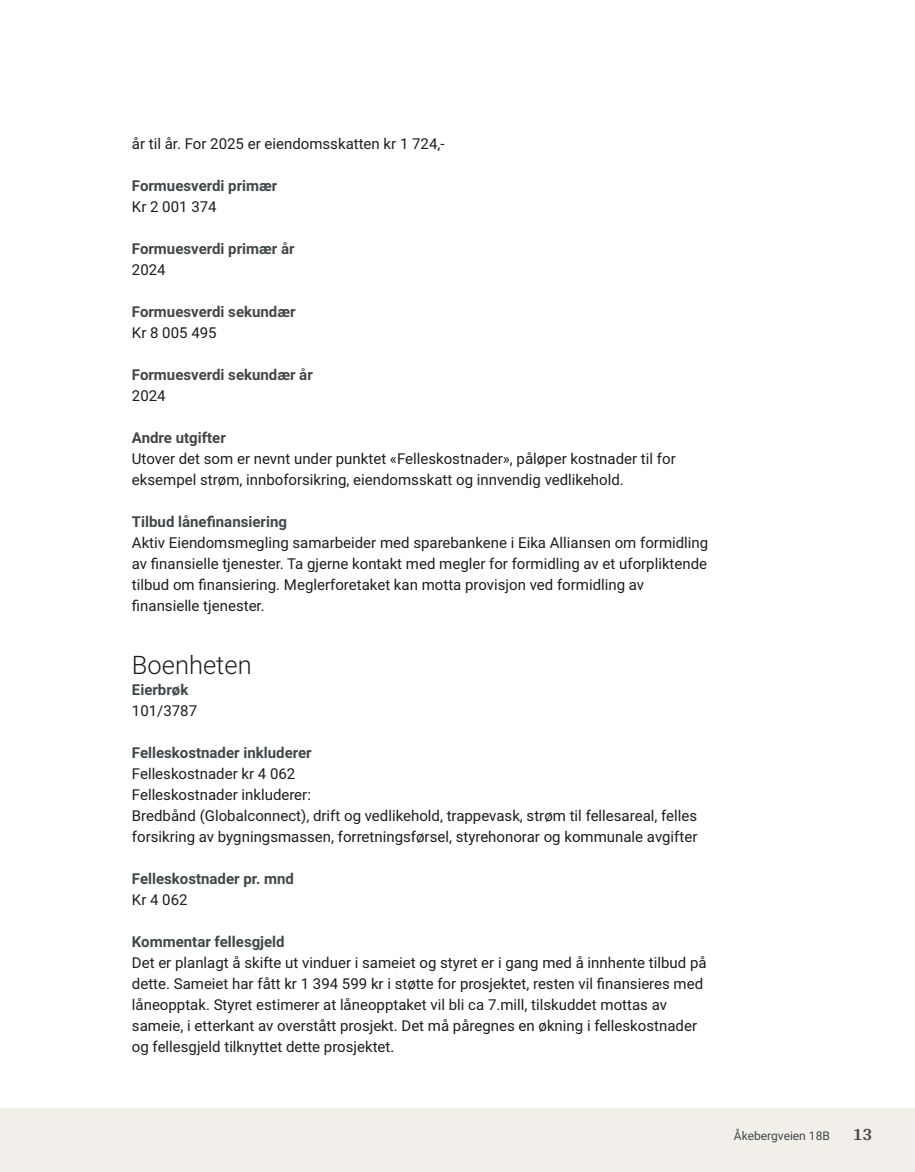
<style>
.page{position:relative;width:915px;height:1172px;background:#fff}
.page>*{position:absolute;margin:0;border:0;box-sizing:border-box;transform-origin:0 0}
.t1{font:300 25.5px "Roboto Vitec";color:#1d1d1b}
.t2{font:700 18px "Arya";color:#414749}
.t3{font:15px/21px "Roboto Vitec";color:#1d1d1b}
.t4{font:700 15px "Roboto Vitec";color:#414749}
.t5{font:12px "Roboto Vitec";color:#414749}
</style>
<div class="page">
<div style="left:0;top:1108px;width:914px;height:64px;background:#f2eeea"></div>
<p class="t3" style="left:132px;top:132px;width:314px">år til år. For 2025 er eiendomsskatten kr 1 724,‑</p>
<p class="t4" style="left:132px;top:175px;width:147px">Formuesverdi primær</p>
<p class="t3" style="left:132px;top:195px;width:86px">Kr 2 001 374</p>
<p class="t4" style="left:132px;top:238px;width:164px">Formuesverdi primær år</p>
<p class="t3" style="left:132px;top:258px;width:35px">2024</p>
<p class="t4" style="left:132px;top:301px;width:165px">Formuesverdi sekundær</p>
<p class="t3" style="left:132px;top:321px;width:86px">Kr 8 005 495</p>
<p class="t4" style="left:132px;top:364px;width:182px">Formuesverdi sekundær år</p>
<p class="t3" style="left:132px;top:384px;width:35px">2024</p>
<p class="t4" style="left:132px;top:427px;width:95px">Andre utgifter</p>
<p class="t3" style="left:132px;top:447px;width:545px">Utover det som er nevnt under punktet «Felleskostnader», påløper kostnader til for eksempel strøm, innboforsikring, eiendomsskatt og innvendig vedlikehold.</p>
<p class="t4" style="left:132px;top:511px;width:156px">Tilbud lånefinansiering</p>
<p class="t3" style="left:132px;top:531px;width:577px">Aktiv Eiendomsmegling samarbeider med sparebankene i Eika Alliansen om formidling av finansielle tjenester. Ta gjerne kontakt med megler for formidling av et uforpliktende tilbud om finansiering. Meglerforetaket kan motta provisjon ved formidling av finansielle tjenester.</p>
<h1 class="t1" style="left:132px;top:647px;width:121px">Boenheten</h1>
<p class="t4" style="left:132px;top:679px;width:58px">Eierbrøk</p>
<p class="t3" style="left:132px;top:699px;width:67px">101/ 3787</p>
<p class="t4" style="left:132px;top:742px;width:181px">Felleskostnader inkluderer</p>
<p class="t3" style="left:132px;top:762px;width:566px">Felleskostnader kr 4 062<br>Felleskostnader inkluderer:<br>Bredbånd (Globalconnect), drift og vedlikehold, trappevask, strøm til fellesareal, felles forsikring av bygningsmassen, forretningsførsel, styrehonorar og kommunale avgifter</p>
<p class="t4" style="left:132px;top:868px;width:164px">Felleskostnader pr. mnd</p>
<p class="t3" style="left:132px;top:888px;width:57px">Kr 4 062</p>
<p class="t4" style="left:132px;top:931px;width:154px">Kommentar fellesgjeld</p>
<p class="t3" style="left:132px;top:951px;width:576px">Det er planlagt å skifte ut vinduer i sameiet og styret er i gang med å innhente tilbud på dette. Sameiet har fått kr 1 394 599 kr i støtte for prosjektet, resten vil finansieres med låneopptak. Styret estimerer at låneopptaket vil bli ca 7.mill, tilskuddet mottas av sameie, i etterkant av overstått prosjekt. Det må påregnes en økning i felleskostnader og fellesgjeld tilknyttet dette prosjektet.</p>
<p class="t5" style="left:733px;top:1127px;width:97px">Åkebergveien 18B</p>
<p class="t2" style="left:852px;top:1123px;width:21px">13</p>
</div>
